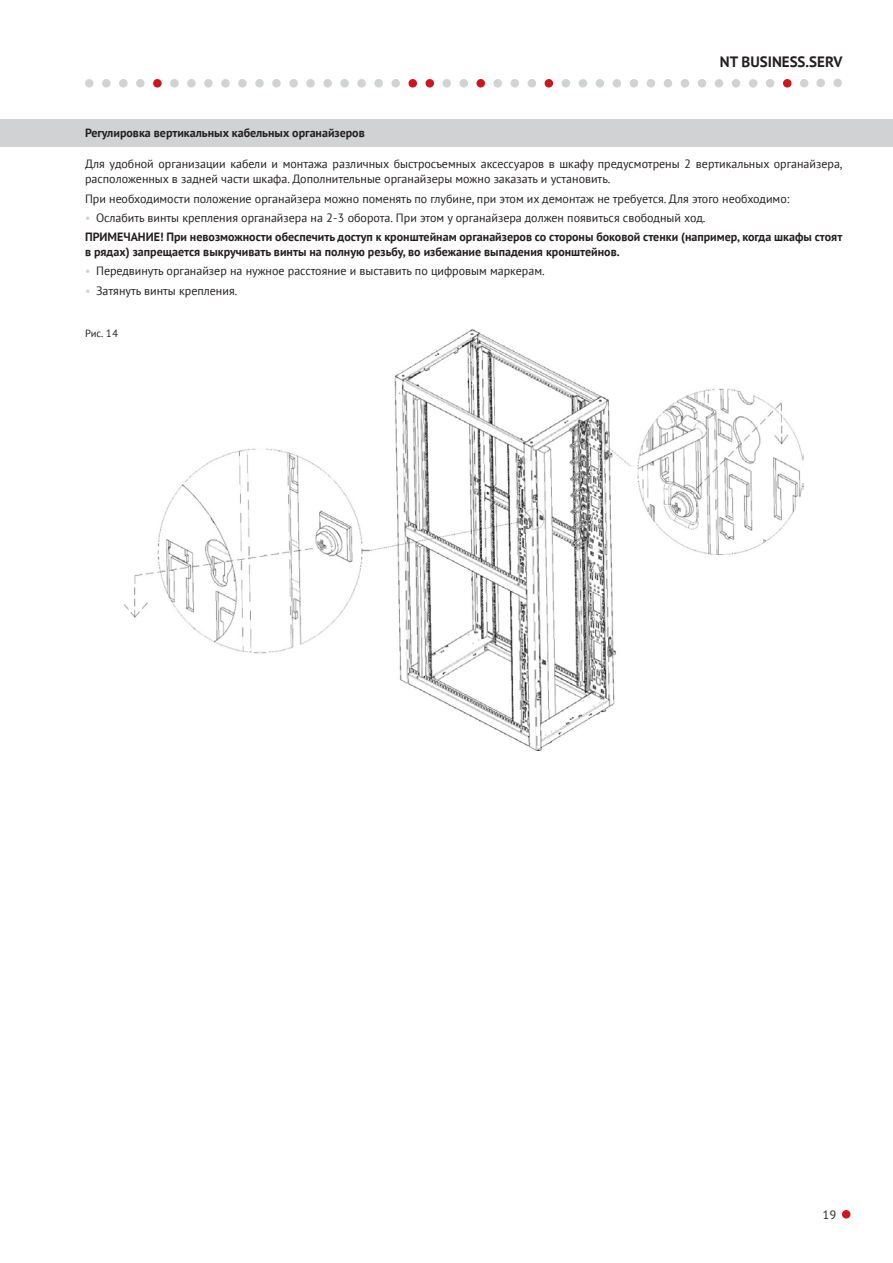
<style>
.page{position:relative;width:893px;height:1263px;background:#fff}
.page>*{position:absolute;margin:0;border:0;box-sizing:border-box;transform-origin:0 0}
.t1{font:700 15px "PT Sans";color:#231f20}
.t2{font:12px/15px "PT Sans";color:#231f20}
.t3{font:700 12px/19.2px "PT Sans";color:#231f20}
.t4{font:10.5px "PT Sans";color:#231f20}
.s1{font-weight:400;color:#d1d2d4}
.s2{font-weight:400}
.s3{color:#d1d2d4}
</style>
<div class="page">
<div style="left:85px;top:79px;width:9px;height:9px;background:#d1d2d4;border-radius:50%"></div>
<div style="left:102px;top:79px;width:9px;height:9px;background:#d1d2d4;border-radius:50%"></div>
<div style="left:119px;top:79px;width:9px;height:9px;background:#d1d2d4;border-radius:50%"></div>
<div style="left:136px;top:79px;width:9px;height:9px;background:#d1d2d4;border-radius:50%"></div>
<div style="left:153px;top:79px;width:9px;height:9px;background:#cd151d;border-radius:50%"></div>
<div style="left:170px;top:79px;width:9px;height:9px;background:#d1d2d4;border-radius:50%"></div>
<div style="left:187px;top:79px;width:9px;height:9px;background:#d1d2d4;border-radius:50%"></div>
<div style="left:204px;top:79px;width:9px;height:9px;background:#d1d2d4;border-radius:50%"></div>
<div style="left:221px;top:79px;width:9px;height:9px;background:#d1d2d4;border-radius:50%"></div>
<div style="left:238px;top:79px;width:9px;height:9px;background:#d1d2d4;border-radius:50%"></div>
<div style="left:255px;top:79px;width:9px;height:9px;background:#d1d2d4;border-radius:50%"></div>
<div style="left:272px;top:79px;width:9px;height:9px;background:#d1d2d4;border-radius:50%"></div>
<div style="left:289px;top:79px;width:9px;height:9px;background:#d1d2d4;border-radius:50%"></div>
<div style="left:306px;top:79px;width:9px;height:9px;background:#d1d2d4;border-radius:50%"></div>
<div style="left:323px;top:79px;width:9px;height:9px;background:#d1d2d4;border-radius:50%"></div>
<div style="left:340px;top:79px;width:9px;height:9px;background:#d1d2d4;border-radius:50%"></div>
<div style="left:357px;top:79px;width:9px;height:9px;background:#d1d2d4;border-radius:50%"></div>
<div style="left:374px;top:79px;width:9px;height:9px;background:#d1d2d4;border-radius:50%"></div>
<div style="left:391px;top:79px;width:9px;height:9px;background:#d1d2d4;border-radius:50%"></div>
<div style="left:408px;top:79px;width:9px;height:9px;background:#cd151d;border-radius:50%"></div>
<div style="left:425px;top:79px;width:9px;height:9px;background:#cd151d;border-radius:50%"></div>
<div style="left:442px;top:79px;width:9px;height:9px;background:#d1d2d4;border-radius:50%"></div>
<div style="left:459px;top:79px;width:9px;height:9px;background:#d1d2d4;border-radius:50%"></div>
<div style="left:476px;top:79px;width:9px;height:9px;background:#cd151d;border-radius:50%"></div>
<div style="left:493px;top:79px;width:9px;height:9px;background:#d1d2d4;border-radius:50%"></div>
<div style="left:510px;top:79px;width:9px;height:9px;background:#d1d2d4;border-radius:50%"></div>
<div style="left:528px;top:79px;width:8px;height:9px;background:#d1d2d4;border-radius:50%"></div>
<div style="left:545px;top:79px;width:8px;height:9px;background:#cd151d;border-radius:50%"></div>
<div style="left:562px;top:79px;width:8px;height:9px;background:#d1d2d4;border-radius:50%"></div>
<div style="left:579px;top:79px;width:8px;height:9px;background:#d1d2d4;border-radius:50%"></div>
<div style="left:596px;top:79px;width:8px;height:9px;background:#d1d2d4;border-radius:50%"></div>
<div style="left:613px;top:79px;width:8px;height:9px;background:#d1d2d4;border-radius:50%"></div>
<div style="left:630px;top:79px;width:8px;height:9px;background:#d1d2d4;border-radius:50%"></div>
<div style="left:647px;top:79px;width:8px;height:9px;background:#d1d2d4;border-radius:50%"></div>
<div style="left:664px;top:79px;width:8px;height:9px;background:#d1d2d4;border-radius:50%"></div>
<div style="left:681px;top:79px;width:8px;height:9px;background:#d1d2d4;border-radius:50%"></div>
<div style="left:698px;top:79px;width:8px;height:9px;background:#d1d2d4;border-radius:50%"></div>
<div style="left:715px;top:79px;width:8px;height:9px;background:#d1d2d4;border-radius:50%"></div>
<div style="left:732px;top:79px;width:8px;height:9px;background:#d1d2d4;border-radius:50%"></div>
<div style="left:749px;top:79px;width:8px;height:9px;background:#d1d2d4;border-radius:50%"></div>
<div style="left:766px;top:79px;width:8px;height:9px;background:#d1d2d4;border-radius:50%"></div>
<div style="left:783px;top:79px;width:8px;height:9px;background:#cd151d;border-radius:50%"></div>
<div style="left:800px;top:79px;width:8px;height:9px;background:#d1d2d4;border-radius:50%"></div>
<div style="left:816px;top:79px;width:9px;height:8px;background:#d1d2d4;border-radius:50%"></div>
<div style="left:833px;top:79px;width:9px;height:8px;background:#d1d2d4;border-radius:50%"></div>
<div style="left:842px;top:1210px;width:8px;height:8px;background:#cd151d;border-radius:50%"></div>
<img style="left:124px;top:329px;width:679px;height:421px">
<div style="left:0;top:119px;width:893px;height:27px;background:#d1d2d4"></div>
<p class="t3" style="left:85px;top:123px;width:281px">Регулировка вертикальных кабельных органайзеров</p>
<p class="t1" style="left:720px;top:52px;width:124px">NT BUSINESS.SERV</p>
<p class="t2" style="left:85px;top:156px;width:759px">Для удобной организации кабели и монтажа различных быстросъемных аксессуаров в шкафу предусмотрены 2 вертикальных органайзера, расположенных в задней части шкафа. Дополнительные органайзеры можно заказать и установить.</p>
<p class="t2" style="left:85px;top:191px;width:706px">При необходимости положение органайзера можно поменять по глубине, при этом их демонтаж не требуется. Для этого необходимо:</p>
<p class="t3" style="left:85px;top:208px;width:759px"><span class="s1">•</span> <span class="s2">Ослабить винты крепления органайзера на 2-3 оборота. При этом у органайзера должен появиться свободный ход.<br></span>ПРИМЕЧАНИЕ! При невозможности обеспечить доступ к кронштейнам органайзеров со стороны боковой стенки (например, когда шкафы стоят</p>
<p class="t3" style="left:85px;top:242px;width:536px">в рядах) запрещается выкручивать винты на полную резьбу, во избежание выпадения кронштейнов.</p>
<p class="t2" style="left:85px;top:263px;width:461px"><span class="s3">•</span> Передвинуть органайзер на нужное расстояние и выставить по цифровым маркерам.</p>
<p class="t2" style="left:85px;top:283px;width:154px"><span class="s3">•</span> Затянуть винты крепления.</p>
<p class="t4" style="left:85px;top:327px;width:35px">Рис. 14</p>
<p class="t2" style="left:822px;top:1206px;width:16px">19</p>
</div>
